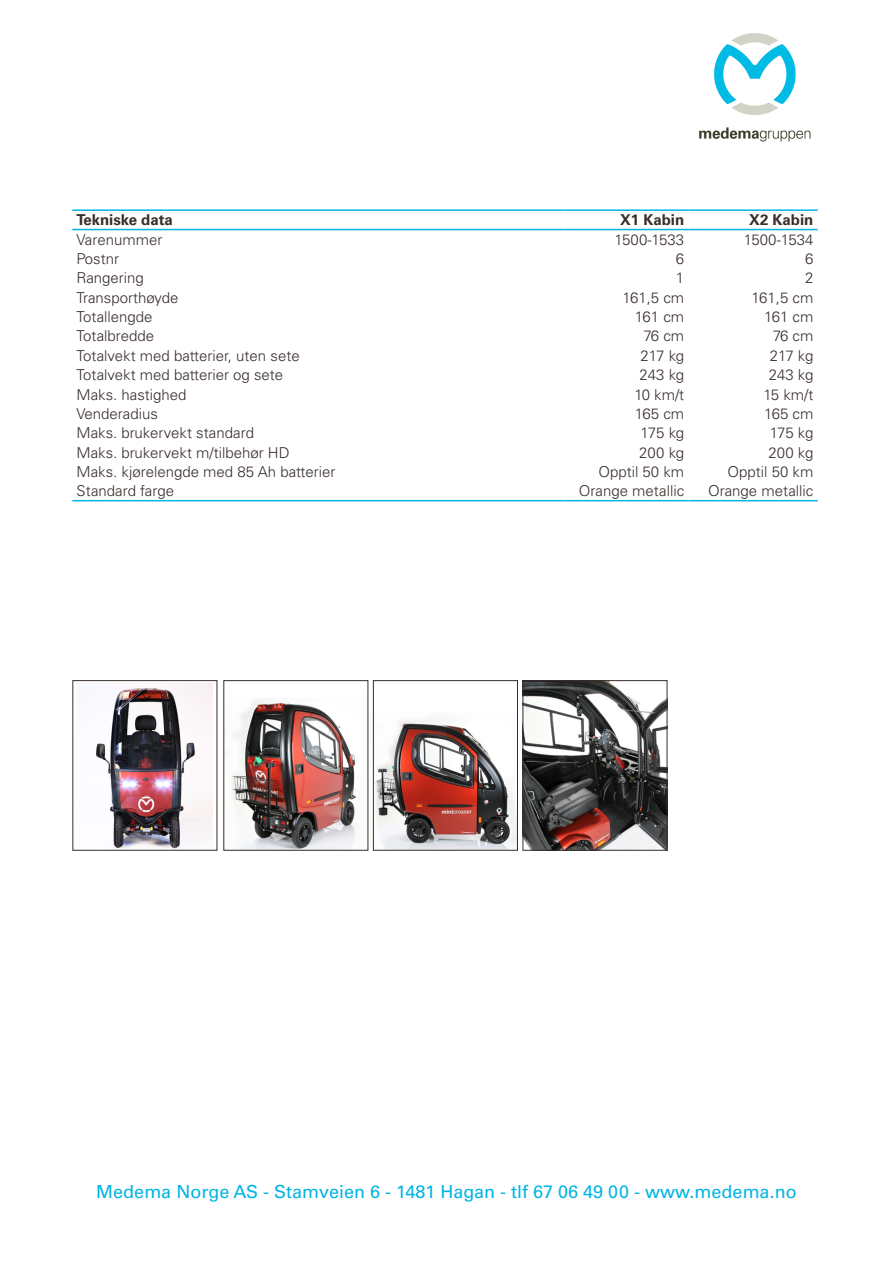
<style>
.page{position:relative;width:893px;height:1263px;background:#fff}
.page>*{position:absolute;margin:0;border:0;box-sizing:border-box;transform-origin:0 0}
.t1{font:18px "Univers LT Std";color:#00b4e3}
.t2{font:300 15px "Univers LT Std";color:#382d2b}
.t3{font:700 15px "Univers LT Std";color:#382d2b}
</style>
<div class="page">
<img style="left:96px;top:684px;width:116px;height:164px">
<img style="left:231px;top:699px;width:125px;height:149px">
<img style="left:375px;top:719px;width:141px;height:129px">
<div style="left:373px;top:680px;width:145px;height:170px;border:1px solid #382d2b"></div>
<img style="left:525px;top:682px;width:140px;height:166px">
<div style="left:523px;top:680px;width:144px;height:170px;border:1px solid #382d2b"></div>
<img style="left:699px;top:34px;width:112px;height:108px">
<hr style="left:72px;top:209px;width:492px;height:2px;background:#00b4e3">
<hr style="left:564px;top:209px;width:124px;height:2px;background:#00b4e3">
<hr style="left:688px;top:209px;width:130px;height:2px;background:#00b4e3">
<hr style="left:72px;top:229px;width:492px;height:1px;background:#00b4e3">
<hr style="left:564px;top:229px;width:124px;height:1px;background:#00b4e3">
<hr style="left:688px;top:229px;width:130px;height:1px;background:#00b4e3">
<hr style="left:72px;top:500px;width:492px;height:1px;background:#00b4e3">
<hr style="left:564px;top:500px;width:124px;height:1px;background:#00b4e3">
<hr style="left:688px;top:500px;width:130px;height:1px;background:#00b4e3">
<p class="t3" style="left:77px;top:211px;width:98px">Tekniske data</p>
<p class="t3" style="left:620px;top:211px;width:66px">X1 Kabin</p>
<p class="t3" style="left:749px;top:211px;width:66px">X2 Kabin</p>
<p class="t2" style="left:77px;top:230px;width:87px">Varenummer</p>
<p class="t2" style="left:614px;top:230px;width:71px">1500-1533</p>
<p class="t2" style="left:744px;top:230px;width:71px">1500-1534</p>
<p class="t2" style="left:77px;top:250px;width:44px">Postnr</p>
<p class="t2" style="left:676px;top:250px;width:10px">6</p>
<p class="t2" style="left:805px;top:250px;width:10px">6</p>
<p class="t2" style="left:77px;top:269px;width:69px">Rangering</p>
<p class="t2" style="left:676px;top:269px;width:10px">1</p>
<p class="t2" style="left:805px;top:269px;width:10px">2</p>
<p class="t2" style="left:77px;top:288px;width:103px">Transporthøyde</p>
<p class="t2" style="left:622px;top:288px;width:63px">161,5 cm</p>
<p class="t2" style="left:752px;top:288px;width:63px">161,5 cm</p>
<p class="t2" style="left:77px;top:308px;width:78px">Totallengde</p>
<p class="t2" style="left:635px;top:308px;width:51px">161 cm</p>
<p class="t2" style="left:764px;top:308px;width:51px">161 cm</p>
<p class="t2" style="left:77px;top:327px;width:79px">Totalbredde</p>
<p class="t2" style="left:644px;top:327px;width:42px">76 cm</p>
<p class="t2" style="left:773px;top:327px;width:42px">76 cm</p>
<p class="t2" style="left:77px;top:346px;width:225px">Totalvekt med batterier, uten sete</p>
<p class="t2" style="left:640px;top:346px;width:45px">217 kg</p>
<p class="t2" style="left:770px;top:346px;width:45px">217 kg</p>
<p class="t2" style="left:77px;top:366px;width:208px">Totalvekt med batterier og sete</p>
<p class="t2" style="left:639px;top:366px;width:46px">243 kg</p>
<p class="t2" style="left:769px;top:366px;width:46px">243 kg</p>
<p class="t2" style="left:77px;top:385px;width:112px">Maks. hastighed</p>
<p class="t2" style="left:634px;top:385px;width:51px">10 km/t</p>
<p class="t2" style="left:763px;top:385px;width:52px">15 km/t</p>
<p class="t2" style="left:77px;top:405px;width:83px">Venderadius</p>
<p class="t2" style="left:635px;top:405px;width:51px">165 cm</p>
<p class="t2" style="left:764px;top:405px;width:51px">165 cm</p>
<p class="t2" style="left:77px;top:424px;width:179px">Maks. brukervekt standard</p>
<p class="t2" style="left:640px;top:424px;width:45px">175 kg</p>
<p class="t2" style="left:770px;top:424px;width:45px">175 kg</p>
<p class="t2" style="left:77px;top:443px;width:214px">Maks. brukervekt m/tilbehør HD</p>
<p class="t2" style="left:639px;top:443px;width:47px">200 kg</p>
<p class="t2" style="left:768px;top:443px;width:47px">200 kg</p>
<p class="t2" style="left:77px;top:463px;width:260px">Maks. kjørelengde med 85 Ah batterier</p>
<p class="t2" style="left:598px;top:463px;width:87px">Opptil 50 km</p>
<p class="t2" style="left:728px;top:463px;width:87px">Opptil 50 km</p>
<p class="t2" style="left:77px;top:482px;width:99px">Standard farge</p>
<p class="t2" style="left:579px;top:482px;width:107px">Orange metallic</p>
<p class="t2" style="left:708px;top:482px;width:107px">Orange metallic</p>
<p class="t1" style="left:96px;top:1181px;width:702px">Medema Norge AS - Stamveien 6 - 1481 Hagan - tlf 67 06 49 00 - www.medema.no</p>
</div>
